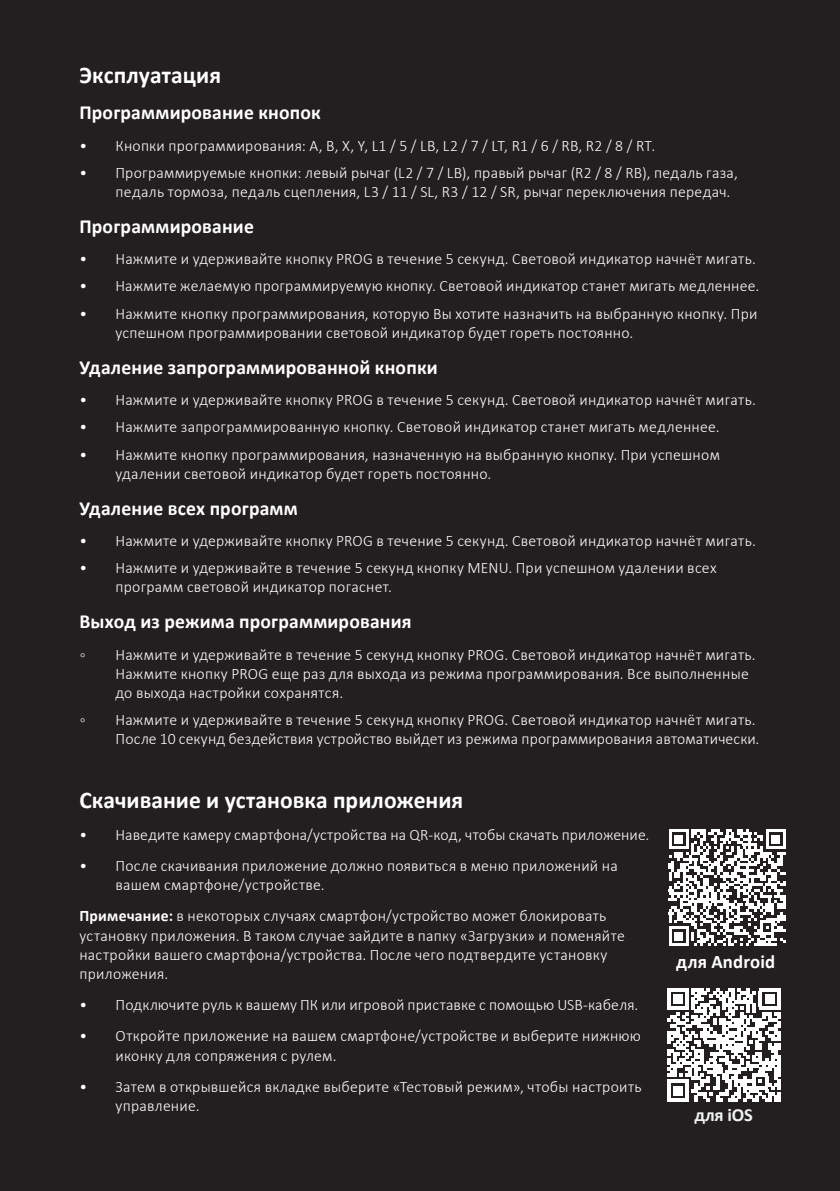
<style>
.page{position:relative;width:840px;height:1191px;background:#fff}
.page>*{position:absolute;margin:0;border:0;box-sizing:border-box;transform-origin:0 0}
.t1{font:700 24px "Calibri";color:#fff}
.t2{font:700 20px "Calibri";letter-spacing:.01em;color:#fff}
.t3{font:700 19px "Calibri";letter-spacing:.01em;color:#fff}
.t4{font:700 18.4px "Calibri";letter-spacing:-.01em;color:#f1f3f2}
.t5{font:300 16px/19.2px "Calibri";letter-spacing:.015em;color:#fff}
.s1{font-weight:700}
</style>
<div class="page">
<div style="left:0;top:0;width:839px;height:1191px;background:#231f20"></div>
<svg style="left:668px;top:829px;width:117px;height:117px"></svg>
<hr style="left:765px;top:829px;width:20px;height:3px;background:#fff">
<svg style="left:667px;top:988px;width:112px;height:113px"></svg>
<hr style="left:758px;top:988px;width:21px;height:3px;background:#fff">
<h1 class="t1" style="left:79px;top:58px;width:143px">Эксплуатация</h1>
<p class="t2" style="left:79px;top:99px;width:243px">Программирование кнопок</p>
<p class="t5" style="left:79px;top:136px;width:577px">• Кнопки программирования: A, B, X, Y, L1 / 5 / LB, L2 / 7 / LT, R1 / 6 / RB, R2 / 8 / RT.</p>
<p class="t5" style="left:115px;top:163px;width:623px;text-indent:-36px">• Программируемые кнопки: левый рычаг (L2 / 7 / LB), правый рычаг (R2 / 8 / RB), педаль газа, педаль тормоза, педаль сцепления, L3 / 11 / SL, R3 / 12 / SR, рычаг переключения передач.</p>
<p class="t2" style="left:79px;top:212px;width:176px">Программирование</p>
<p class="t5" style="left:79px;top:249px;width:677px">• Нажмите и удерживайте кнопку PROG в течение 5 секунд. Световой индикатор начнёт мигать.</p>
<p class="t5" style="left:79px;top:276px;width:681px">• Нажмите желаемую программируемую кнопку. Световой индикатор станет мигать медленнее.</p>
<p class="t5" style="left:115px;top:304px;width:643px;text-indent:-36px">• Нажмите кнопку программирования, которую Вы хотите назначить на выбранную кнопку. При успешном программировании световой индикатор будет гореть постоянно.</p>
<p class="t2" style="left:79px;top:353px;width:359px">Удаление запрограммированной кнопки</p>
<p class="t5" style="left:79px;top:390px;width:677px">• Нажмите и удерживайте кнопку PROG в течение 5 секунд. Световой индикатор начнёт мигать.</p>
<p class="t5" style="left:79px;top:417px;width:641px">• Нажмите запрограммированную кнопку. Световой индикатор станет мигать медленнее.</p>
<p class="t5" style="left:115px;top:444px;width:605px;text-indent:-36px">• Нажмите кнопку программирования, назначенную на выбранную кнопку. При успешном удалении световой индикатор будет гореть постоянно.</p>
<p class="t2" style="left:79px;top:494px;width:220px">Удаление всех программ</p>
<p class="t5" style="left:79px;top:531px;width:677px">• Нажмите и удерживайте кнопку PROG в течение 5 секунд. Световой индикатор начнёт мигать.</p>
<p class="t5" style="left:115px;top:558px;width:602px;text-indent:-36px">• Нажмите и удерживайте в течение 5 секунд кнопку MENU. При успешном удалении всех программ световой индикатор погаснет.</p>
<p class="t2" style="left:79px;top:607px;width:333px">Выход из режима программирования</p>
<p class="t5" style="left:79px;top:644px;width:8px">◦</p>
<p class="t5" style="left:115px;top:644px;width:641px">Нажмите и удерживайте в течение 5 секунд кнопку PROG. Световой индикатор начнёт мигать.<br>Нажмите кнопку PROG еще раз для выхода из режима программирования. Все выполненные до выхода настройки сохранятся.</p>
<p class="t5" style="left:79px;top:710px;width:8px">◦</p>
<p class="t5" style="left:115px;top:710px;width:645px">Нажмите и удерживайте в течение 5 секунд кнопку PROG. Световой индикатор начнёт мигать.<br>После 10 секунд бездействия устройство выйдет из режима программирования автоматически.</p>
<h1 class="t1" style="left:79px;top:783px;width:385px">Скачивание и установка приложения</h1>
<p class="t5" style="left:79px;top:824px;width:571px">• Наведите камеру смартфона/устройства на QR-код, чтобы скачать приложение.</p>
<p class="t5" style="left:115px;top:856px;width:503px;text-indent:-36px">• После скачивания приложение должно появиться в меню приложений на вашем смартфоне/устройстве.</p>
<p class="t5" style="left:79px;top:906px;width:546px"><span class="s1">Примечание:</span> в некоторых случаях смартфон/устройство может блокировать установку приложения. В таком случае зайдите в папку «Загрузки» и поменяйте настройки вашего смартфона/устройства. После чего подтвердите установку приложения.</p>
<p class="t5" style="left:79px;top:995px;width:560px">• Подключите руль к вашему ПК или игровой приставке с помощью USB-кабеля.</p>
<p class="t5" style="left:115px;top:1026px;width:526px;text-indent:-36px">• Откройте приложение на вашем смартфоне/устройстве и выберите нижнюю иконку для сопряжения с рулем.</p>
<p class="t5" style="left:115px;top:1076px;width:527px;text-indent:-36px">• Затем в открывшейся вкладке выберите «Тестовый режим», чтобы настроить управление.</p>
<p class="t3" style="left:675px;top:948px;width:100px">для Android</p>
<p class="t4" style="left:694px;top:1102px;width:60px">для iOS</p>
</div>
